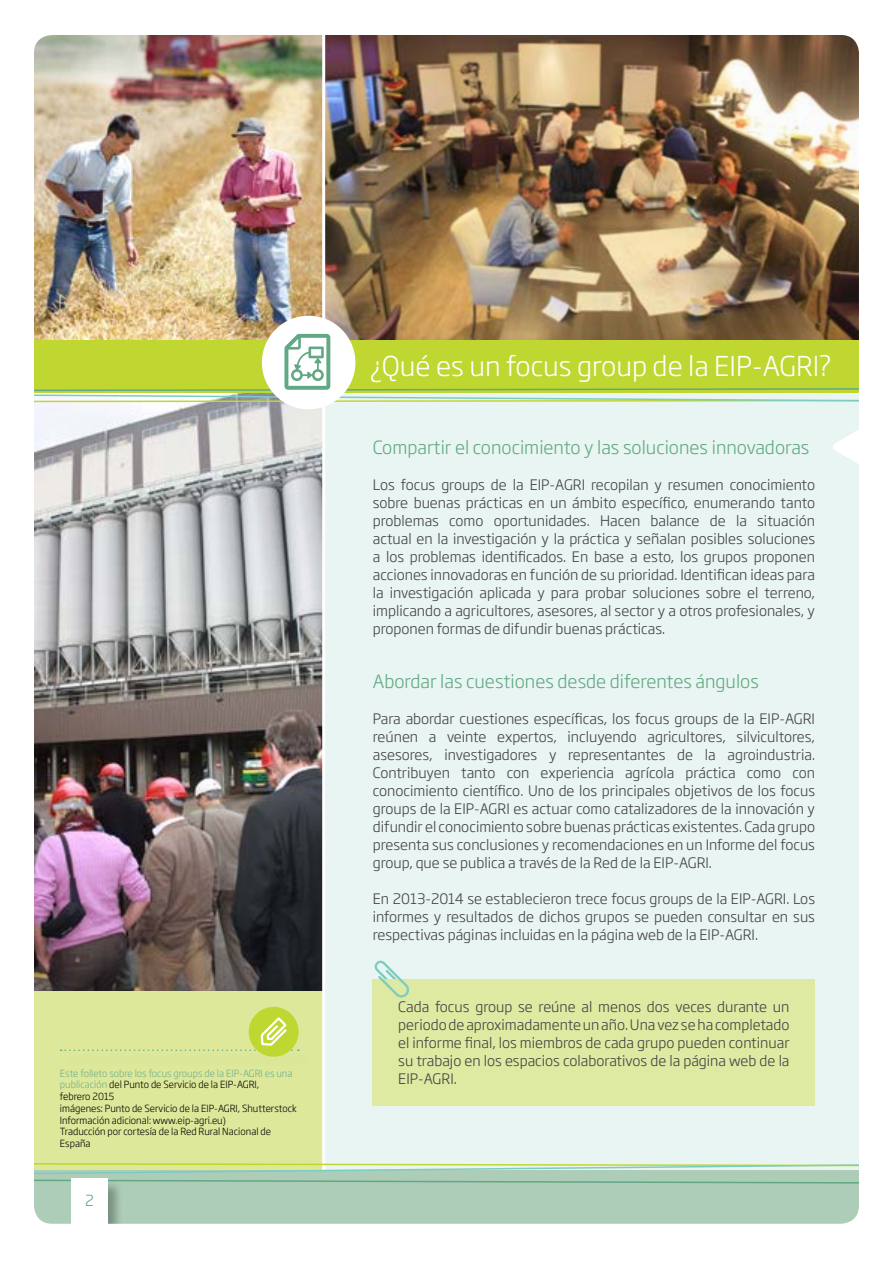
<style>
.page{position:relative;width:893px;height:1263px;background:#fff}
.page>*{position:absolute;margin:0;border:0;box-sizing:border-box;transform-origin:0 0}
.t1{font:300 27px "Soho Gothic Pro";color:#fff}
.t2{font:300 18px "Soho Gothic Pro";color:#61a984}
.t3{font:300 15px "Soho Gothic Pro";color:#61a984}
.t4{font:300 14.25px/18px "Soho Gothic Pro";color:#414042;text-align:justify}
.t5{font:300 9.75px/11.7px "Soho Gothic Pro";color:#000}
.s1{color:#72af8e}
</style>
<div class="page">
<img style="left:34px;top:35px;width:825px;height:1189px">
<p class="t5" style="left:60px;top:1066px;width:238px"><span class="s1">Este folleto sobre los focus groups de la EIP-AGRI es una publicación</span> del Punto de Servicio de la EIP-AGRI,<br>febrero 2015<br>imágenes: Punto de Servicio de la EIP-AGRI, Shutterstock Información adicional: www.eip-agri.eu)<br>Traducción por cortesía de la Red Rural Nacional de España</p>
<p class="t3" style="left:85px;top:1188px;width:10px">2</p>
<h1 class="t1" style="left:370px;top:345px;width:463px">¿Qué es un focus group de la EIP-AGRI?</h1>
<p class="t2" style="left:373px;top:433px;width:438px">Compartir el conocimiento y las soluciones innovadoras</p>
<p class="t4" style="left:373px;top:475px;width:444px">Los focus groups de la EIP-AGRI recopilan y resumen conocimiento sobre buenas prácticas en un ámbito específico, enumerando tanto problemas como oportunidades. Hacen balance de la situación actual en la investigación y la práctica y señalan posibles soluciones a los problemas identificados. En base a esto, los grupos proponen acciones innovadoras en función de su prioridad. Identifican ideas para la investigación aplicada y para probar soluciones sobre el terreno, implicando a agricultores, asesores, al sector y a otros profesionales, y proponen formas de difundir buenas prácticas.</p>
<p class="t2" style="left:373px;top:667px;width:388px">Abordar las cuestiones desde diferentes ángulos</p>
<p class="t4" style="left:373px;top:709px;width:444px">Para abordar cuestiones específicas, los focus groups de la EIP-AGRI reúnen a veinte expertos, incluyendo agricultores, silvicultores, asesores, investigadores y representantes de la agroindustria.<br>Contribuyen tanto con experiencia agrícola práctica como con conocimiento científico. Uno de los principales objetivos de los focus groups de la EIP-AGRI es actuar como catalizadores de la innovación y difundir el conocimiento sobre buenas prácticas existentes. Cada grupo presenta sus conclusiones y recomendaciones en un Informe del focus group, que se publica a través de la Red de la EIP-AGRI.</p>
<p class="t4" style="left:373px;top:889px;width:444px">En 2013-2014 se establecieron trece focus groups de la EIP-AGRI. Los informes y resultados de dichos grupos se pueden consultar en sus respectivas páginas incluidas en la página web de la EIP-AGRI.</p>
<p class="t4" style="left:398px;top:997px;width:393px">Cada focus group se reúne al menos dos veces durante un periodo de aproximadamente un año. Una vez se ha completado el informe final, los miembros de cada grupo pueden continuar su trabajo en los espacios colaborativos de la página web de la EIP-AGRI.</p>
</div>
